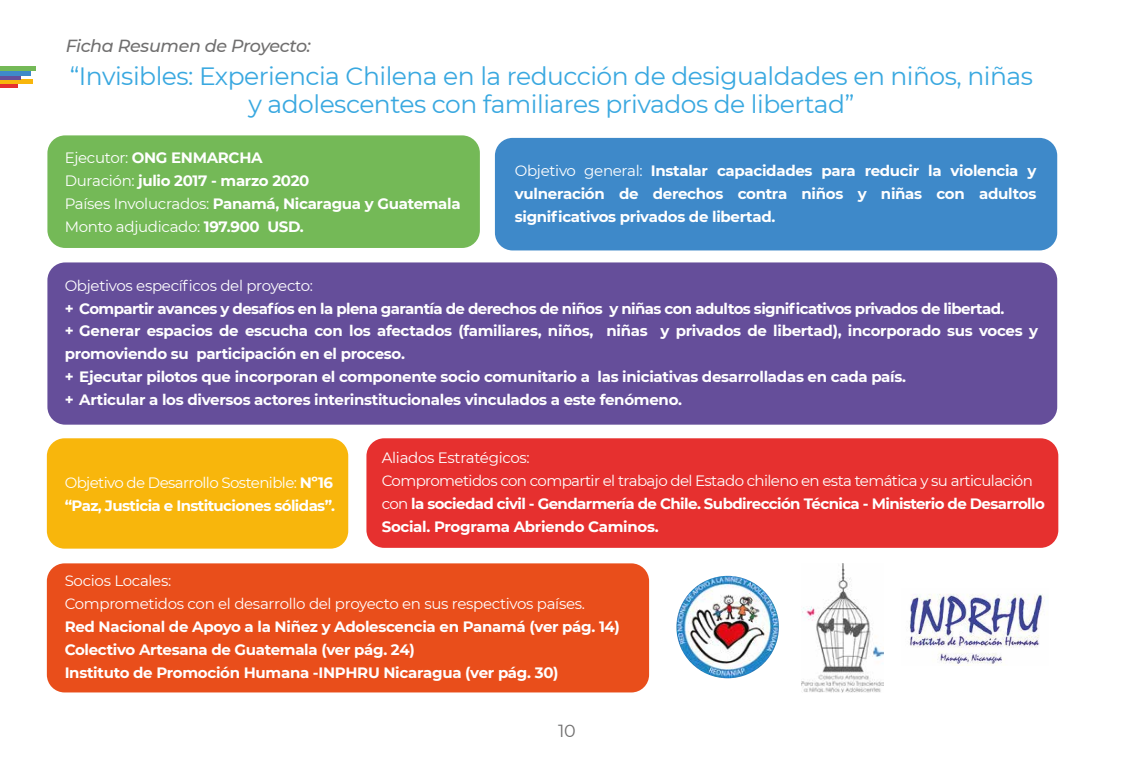
<style>
.page{position:relative;width:1134px;height:765px;background:#fff}
.page>*{position:absolute;margin:0;border:0;box-sizing:border-box;transform-origin:0 0}
.t1{font:25px/27.9px "Montserrat";letter-spacing:-.02em;color:#39a8e0;text-align:center}
.t2{font:italic 500 17.5px "Montserrat";letter-spacing:-.02em;color:#706f6f}
.t3{font:17.5px "Montserrat";color:#706f6f}
.t4{font:700 15px/22.9px "Montserrat";letter-spacing:-.02em;color:#fff}
.t5{font:700 15px/22.9px "Montserrat";letter-spacing:-.04em;color:#fff}
.t6{font:15px/22.9px "Montserrat";letter-spacing:-.02em;color:#fff}
.s1{font-weight:400}
</style>
<div class="page">
<hr style="left:0;top:84px;width:17px;height:4px;background:#e6302f">
<div style="left:0;top:79px;width:32px;height:5px;background:#f8b60c"></div>
<svg style="left:0;top:75px;width:21px;height:4px"></svg>
<hr style="left:0;top:71px;width:31px;height:4px;background:#3e89c9">
<hr style="left:0;top:67px;width:35px;height:4px;background:#74b957">
<div style="left:47px;top:262px;width:1010px;height:163px;background:#654e9a;border-radius:18px"></div>
<div style="left:47px;top:135px;width:433px;height:113px;background:#74b957;border-radius:18px"></div>
<div style="left:495px;top:138px;width:562px;height:112px;background:#3e89c9;border-radius:18px"></div>
<div style="left:366px;top:438px;width:692px;height:110px;background:#e6302f;border-radius:18px"></div>
<div style="left:47px;top:438px;width:301px;height:111px;background:#f8b60c;border-radius:18px"></div>
<div style="left:47px;top:563px;width:602px;height:129px;background:#e94e1b;border-radius:18px"></div>
<img style="left:676px;top:576px;width:103px;height:102px;border-radius:51px">
<img style="left:910px;top:594px;width:133px;height:72px">
<img style="left:802px;top:563px;width:81px;height:129px">
<p class="t2" style="left:66px;top:34px;width:247px">Ficha Resumen de Proyecto:</p>
<h1 class="t1" style="left:70px;top:62px;width:965px">“Invisibles: Experiencia Chilena en la reducción de desigualdades en niños, niñas y adolescentes con familiares privados de libertad”</h1>
<p class="t4" style="left:65px;top:146px;width:397px"><span class="s1">Ejecutor:</span> ONG ENMARCHA<br><span class="s1">Duración:</span> julio 2017 - marzo 2020<br><span class="s1">Países Involucrados:</span> Panamá, Nicaragua y Guatemala <span class="s1">Monto adjudicado:</span> 197.900 USD.</p>
<p class="t4" style="left:515px;top:159px;width:523px;text-align:justify"><span class="s1">Objetivo general:</span> Instalar capacidades para reducir la violencia y vulneración de derechos contra niños y niñas con adultos significativos privados de libertad.</p>
<p class="t6" style="left:65px;top:273px;width:250px">Objetivos específicos del proyecto:</p>
<p class="t4" style="left:65px;top:296px;width:975px">+ Compartir avances y desafíos en la plena garantía de derechos de niños y niñas con adultos significativos privados de libertad.<br>+ Generar espacios de escucha con los afectados (familiares, niños, niñas y privados de libertad), incorporado sus voces y promoviendo su participación en el proceso.<br>+ Ejecutar pilotos que incorporan el componente socio comunitario a las iniciativas desarrolladas en cada país.<br>+ Articular a los diversos actores interinstitucionales vinculados a este fenómeno.</p>
<p class="t5" style="left:65px;top:471px;width:272px"><span class="s1">Objetivo de Desarrollo Sostenible:</span> Nº16 “Paz, Justicia e Instituciones sólidas”.</p>
<p class="t5" style="left:382px;top:446px;width:665px"><span class="s1">Aliados Estratégicos:<br>Comprometidos con compartir el trabajo del Estado chileno en esta temática y su articulación con</span> la sociedad civil - Gendarmería de Chile. Subdirección Técnica - Ministerio de Desarrollo Social. Programa Abriendo Caminos.</p>
<p class="t6" style="left:65px;top:569px;width:522px">Socios Locales:<br>Comprometidos con el desarrollo del proyecto en sus respectivos países.</p>
<p class="t4" style="left:65px;top:614px;width:557px">Red Nacional de Apoyo a la Niñez y Adolescencia en Panamá (ver pág. 14)<br>Colectivo Artesana de Guatemala (ver pág. 24)<br>Instituto de Promoción Humana -INPHRU Nicaragua (ver pág. 30)</p>
<p class="t3" style="left:558px;top:719px;width:19px">10</p>
</div>
